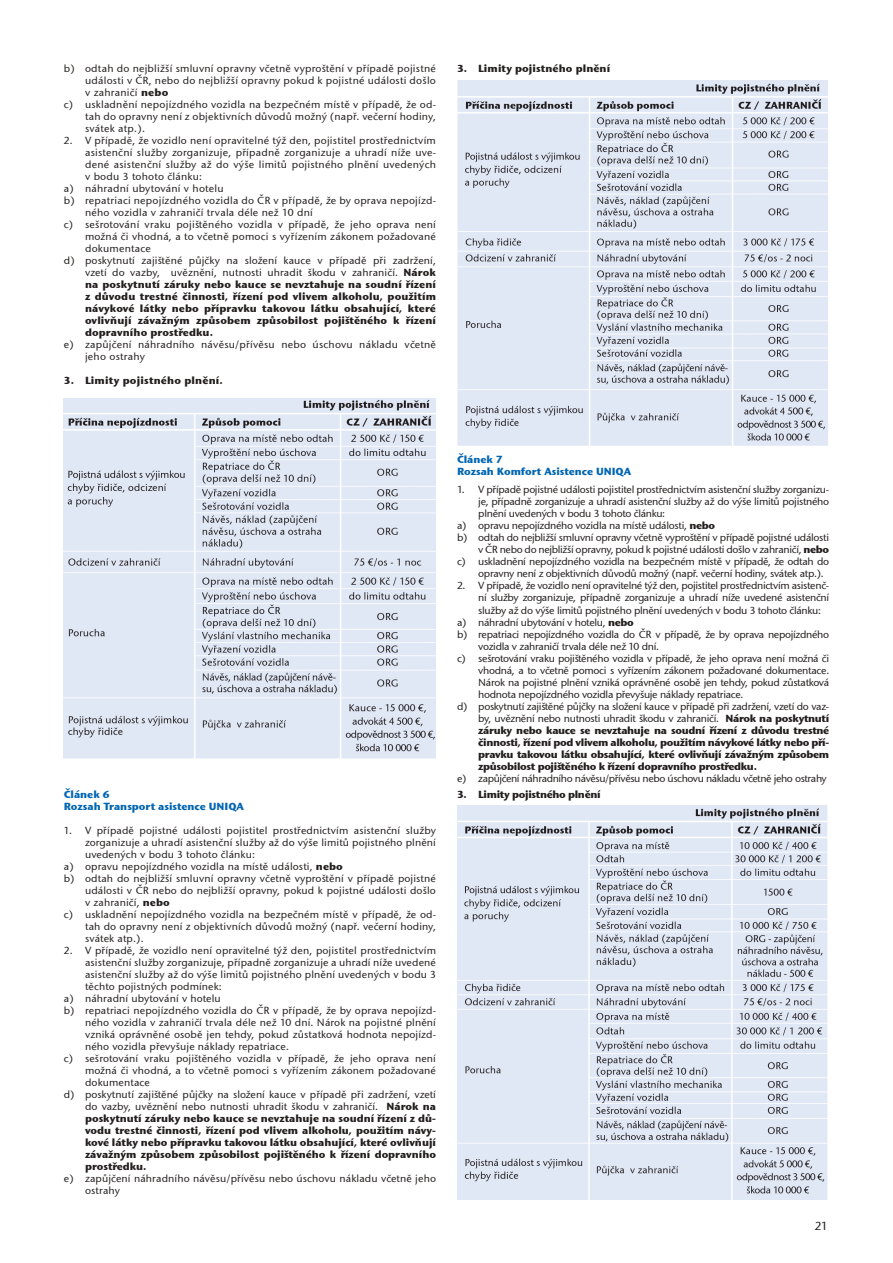
<style>
.page{position:relative;width:893px;height:1263px;background:#fff}
.page>*{position:absolute;margin:0;border:0;box-sizing:border-box;transform-origin:0 0}
.t1{font:500 12px "Stone San Itc TEE";color:#241f1f}
.t2{font:500 10.5px/12px "Stone San Itc TEE";letter-spacing:.01em;color:#241f1f}
.t3{font:500 10.5px "Stone San Itc TEE";letter-spacing:-.03em;color:#241f1f}
.t4{font:700 10.5px "Stone San Itc TEE";color:#241f1f}
.t5{font:700 10.5px "Stone San Itc TEE";letter-spacing:-.03em;color:#241f1f}
.t6{font:700 10.5px/12px "Stone San Itc TEE";color:#0065b3}
.t7{font:500 10.5px "Stone San Itc TEE";letter-spacing:-.04em;color:#241f1f}
.t8{font:700 10.5px "Stone San Itc TEE";letter-spacing:.02em;color:#241f1f}
.s1{font-weight:700}
</style>
<div class="page">
<img style="left:64px;top:399px;width:372px;height:360px">
<img style="left:457px;top:80px;width:371px;height:366px">
<img style="left:457px;top:806px;width:370px;height:393px">
<p class="t2" style="left:64px;top:62px;width:374px">b) odtah do nejbližší smluvní opravny včetně vyproštění v případě pojistné</p>
<p class="t2" style="left:85px;top:74px;width:352px">události v ČR, nebo do nejbližší opravny pokud k pojistné události došlo</p>
<p class="t2" style="left:85px;top:86px;width:85px">v zahraničí <span class="s1">nebo</span></p>
<p class="t2" style="left:64px;top:98px;width:374px">c) uskladnění nepojízdného vozidla na bezpečném místě v případě, že od-</p>
<p class="t2" style="left:85px;top:110px;width:352px">tah do opravny není z objektivních důvodů možný (např. večerní hodiny,</p>
<p class="t2" style="left:85px;top:122px;width:61px">svátek atp.).</p>
<p class="t2" style="left:64px;top:134px;width:374px">2. V případě, že vozidlo není opravitelné týž den, pojistitel prostřednictvím</p>
<p class="t2" style="left:85px;top:146px;width:352px">asistenční služby zorganizuje, případně zorganizuje a uhradí níže uve-</p>
<p class="t2" style="left:85px;top:158px;width:352px">dené asistenční služby až do výše limitů pojistného plnění uvedených</p>
<p class="t2" style="left:85px;top:170px;width:118px">v bodu 3 tohoto článku:</p>
<p class="t2" style="left:64px;top:182px;width:161px">a) náhradní ubytování v hotelu</p>
<p class="t2" style="left:64px;top:194px;width:374px">b) repatriaci nepojízdného vozidla do ČR v případě, že by oprava nepojízd-</p>
<p class="t2" style="left:85px;top:206px;width:229px">ného vozidla v zahraničí trvala déle než 10 dní</p>
<p class="t2" style="left:64px;top:218px;width:374px">c) sešrotování vraku pojištěného vozidla v případě, že jeho oprava není</p>
<p class="t2" style="left:85px;top:230px;width:352px">možná či vhodná, a to včetně pomoci s vyřízením zákonem požadované</p>
<p class="t2" style="left:85px;top:242px;width:68px">dokumentace</p>
<p class="t2" style="left:64px;top:254px;width:374px">d) poskytnutí zajištěné půjčky na složení kauce v případě při zadržení,</p>
<p class="t2" style="left:85px;top:266px;width:352px">vzetí do vazby, uvěznění, nutnosti uhradit škodu v zahraničí. <span class="s1">Nárok</span></p>
<p class="t4" style="left:85px;top:278px;width:352px">na poskytnutí záruky nebo kauce se nevztahuje na soudní řízení</p>
<p class="t4" style="left:85px;top:290px;width:352px">z důvodu trestné činnosti, řízení pod vlivem alkoholu, použitím</p>
<p class="t4" style="left:85px;top:302px;width:352px">návykové látky nebo přípravku takovou látku obsahující, které</p>
<p class="t4" style="left:85px;top:314px;width:352px">ovlivňují závažným způsobem způsobilost pojištěného k řízení</p>
<p class="t4" style="left:85px;top:326px;width:129px">dopravního prostředku.</p>
<p class="t2" style="left:85px;top:338px;width:352px;text-indent:-21px">e) zapůjčení náhradního návěsu/přívěsu nebo úschovu nákladu včetně jeho ostrahy</p>
<p class="t8" style="left:64px;top:374px;width:161px">3. Limity pojistného plnění.</p>
<p class="t4" style="left:457px;top:62px;width:155px">3. Limity pojistného plnění</p>
<p class="t6" style="left:64px;top:789px;width:182px">Článek 6<br>Rozsah Transport asistence UNIQA</p>
<p class="t2" style="left:64px;top:824px;width:374px">1. V případě pojistné události pojistitel prostřednictvím asistenční služby</p>
<p class="t2" style="left:85px;top:836px;width:352px">zorganizuje a uhradí asistenční služby až do výše limitů pojistného plnění</p>
<p class="t2" style="left:85px;top:848px;width:171px">uvedených v bodu 3 tohoto článku:</p>
<p class="t2" style="left:64px;top:860px;width:281px">a) opravu nepojízdného vozidla na místě události, <span class="s1">nebo</span></p>
<p class="t2" style="left:64px;top:872px;width:374px">b) odtah do nejbližší smluvní opravny včetně vyproštění v případě pojistné</p>
<p class="t2" style="left:85px;top:884px;width:352px">události v ČR nebo do nejbližší opravny, pokud k pojistné události došlo</p>
<p class="t2" style="left:85px;top:896px;width:86px">v zahraničí, <span class="s1">nebo</span></p>
<p class="t2" style="left:64px;top:908px;width:374px">c) uskladnění nepojízdného vozidla na bezpečném místě v případě, že od-</p>
<p class="t2" style="left:85px;top:920px;width:352px">tah do opravny není z objektivních důvodů možný (např. večerní hodiny,</p>
<p class="t2" style="left:85px;top:932px;width:60px">svátek atp.).</p>
<p class="t2" style="left:64px;top:944px;width:374px">2. V případě, že vozidlo není opravitelné týž den, pojistitel prostřednictvím</p>
<p class="t2" style="left:85px;top:956px;width:352px">asistenční služby zorganizuje, případně zorganizuje a uhradí níže uvedené</p>
<p class="t2" style="left:85px;top:968px;width:352px">asistenční služby až do výše limitů pojistného plnění uvedených v bodu 3</p>
<p class="t2" style="left:85px;top:980px;width:138px">těchto pojistných podmínek:</p>
<p class="t2" style="left:64px;top:992px;width:159px">a) náhradní ubytování v hotelu</p>
<p class="t2" style="left:64px;top:1004px;width:374px">b) repatriaci nepojízdného vozidla do ČR v případě, že by oprava nepojízd-</p>
<p class="t2" style="left:85px;top:1016px;width:352px">ného vozidla v zahraničí trvala déle než 10 dní. Nárok na pojistné plnění</p>
<p class="t2" style="left:85px;top:1028px;width:352px">vzniká oprávněné osobě jen tehdy, pokud zůstatková hodnota nepojízd-</p>
<p class="t2" style="left:85px;top:1040px;width:205px">ného vozidla převyšuje náklady repatriace.</p>
<p class="t2" style="left:64px;top:1052px;width:374px">c) sešrotování vraku pojištěného vozidla v případě, že jeho oprava není</p>
<p class="t2" style="left:85px;top:1064px;width:352px">možná či vhodná, a to včetně pomoci s vyřízením zákonem požadované</p>
<p class="t2" style="left:85px;top:1076px;width:67px">dokumentace</p>
<p class="t2" style="left:64px;top:1088px;width:374px">d) poskytnutí zajištěné půjčky na složení kauce v případě při zadržení, vzetí</p>
<p class="t2" style="left:85px;top:1100px;width:352px">do vazby, uvěznění nebo nutnosti uhradit škodu v zahraničí. <span class="s1">Nárok na</span></p>
<p class="t4" style="left:85px;top:1112px;width:352px">poskytnutí záruky nebo kauce se nevztahuje na soudní řízení z dů-</p>
<p class="t4" style="left:85px;top:1124px;width:352px">vodu trestné činnosti, řízení pod vlivem alkoholu, použitím návy-</p>
<p class="t4" style="left:85px;top:1136px;width:352px">kové látky nebo přípravku takovou látku obsahující, které ovlivňují</p>
<p class="t4" style="left:85px;top:1148px;width:352px">závažným způsobem způsobilost pojištěného k řízení dopravního</p>
<p class="t4" style="left:85px;top:1160px;width:63px">prostředku.</p>
<p class="t2" style="left:85px;top:1172px;width:352px;text-indent:-21px">e) zapůjčení náhradního návěsu/přívěsu nebo úschovu nákladu včetně jeho ostrahy</p>
<p class="t6" style="left:457px;top:454px;width:176px">Článek 7<br>Rozsah Komfort Asistence UNIQA</p>
<p class="t3" style="left:457px;top:483px;width:374px">1. V případě pojistné události pojistitel prostřednictvím asistenční služby zorganizu-</p>
<p class="t3" style="left:478px;top:495px;width:352px">je, případně zorganizuje a uhradí asistenční služby až do výše limitů pojistného</p>
<p class="t3" style="left:478px;top:507px;width:188px">plnění uvedených v bodu 3 tohoto článku:</p>
<p class="t3" style="left:457px;top:519px;width:260px">a) opravu nepojízdného vozidla na místě události, <span class="s1">nebo</span></p>
<p class="t3" style="left:457px;top:531px;width:374px">b) odtah do nejbližší smluvní opravny včetně vyproštění v případě pojistné události</p>
<p class="t3" style="left:478px;top:543px;width:352px">v ČR nebo do nejbližší opravny, pokud k pojistné události došlo v zahraničí, <span class="s1">nebo</span></p>
<p class="t3" style="left:457px;top:555px;width:374px">c) uskladnění nepojízdného vozidla na bezpečném místě v případě, že odtah do</p>
<p class="t3" style="left:478px;top:567px;width:347px">opravny není z objektivních důvodů možný (např. večerní hodiny, svátek atp.).</p>
<p class="t3" style="left:457px;top:579px;width:374px">2. V případě, že vozidlo není opravitelné týž den, pojistitel prostřednictvím asistenč-</p>
<p class="t3" style="left:478px;top:591px;width:352px">ní služby zorganizuje, případně zorganizuje a uhradí níže uvedené asistenční</p>
<p class="t3" style="left:478px;top:603px;width:344px">služby až do výše limitů pojistného plnění uvedených v bodu 3 tohoto článku:</p>
<p class="t3" style="left:457px;top:615px;width:178px">a) náhradní ubytování v hotelu, <span class="s1">nebo</span></p>
<p class="t3" style="left:457px;top:627px;width:374px">b) repatriaci nepojízdného vozidla do ČR v případě, že by oprava nepojízdného</p>
<p class="t3" style="left:478px;top:639px;width:182px">vozidla v zahraničí trvala déle než 10 dní.</p>
<p class="t3" style="left:457px;top:651px;width:374px">c) sešrotování vraku pojištěného vozidla v případě, že jeho oprava není možná či</p>
<p class="t3" style="left:478px;top:663px;width:352px">vhodná, a to včetně pomoci s vyřízením zákonem požadované dokumentace.</p>
<p class="t3" style="left:478px;top:675px;width:352px">Nárok na pojistné plnění vzniká oprávněné osobě jen tehdy, pokud zůstatková</p>
<p class="t3" style="left:478px;top:687px;width:267px">hodnota nepojízdného vozidla převyšuje náklady repatriace.</p>
<p class="t3" style="left:457px;top:699px;width:374px">d) poskytnutí zajištěné půjčky na složení kauce v případě při zadržení, vzetí do vaz-</p>
<p class="t3" style="left:478px;top:711px;width:352px">by, uvěznění nebo nutnosti uhradit škodu v zahraničí. <span class="s1">Nárok na poskytnutí</span></p>
<p class="t5" style="left:478px;top:723px;width:352px">záruky nebo kauce se nevztahuje na soudní řízení z důvodu trestné</p>
<p class="t5" style="left:478px;top:735px;width:352px">činnosti, řízení pod vlivem alkoholu, použitím návykové látky nebo pří-</p>
<p class="t5" style="left:478px;top:747px;width:352px">pravku takovou látku obsahující, které ovlivňují závažným způsobem</p>
<p class="t5" style="left:478px;top:759px;width:280px">způsobilost pojištěného k řízení dopravního prostředku.</p>
<p class="t7" style="left:457px;top:771px;width:371px">e) zapůjčení náhradního návěsu/přívěsu nebo úschovu nákladu včetně jeho ostrahy</p>
<p class="t5" style="left:457px;top:788px;width:145px">3. Limity pojistného plnění</p>
<p class="t1" style="left:815px;top:1219px;width:14px">21</p>
</div>
